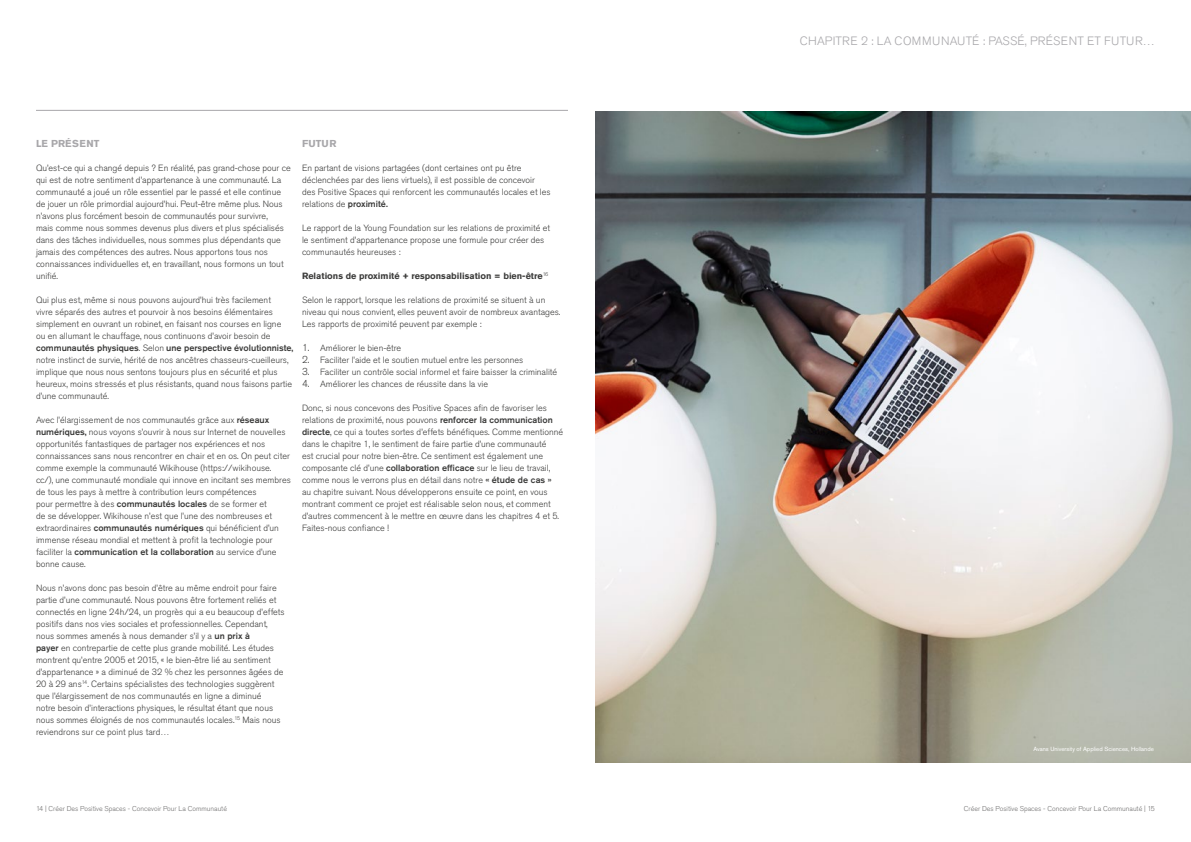
<style>
.page{position:relative;width:1191px;height:842px;background:#fff}
.page>*{position:absolute;margin:0;border:0;box-sizing:border-box;transform-origin:0 0}
.t1{font:300 12px "Akzidenz Grotesk Pro";letter-spacing:.01em;color:#a8a7aa}
.t2{font:700 10px "Akzidenz Grotesk Pro";letter-spacing:.01em;color:#a8a7aa}
.t3{font:300 9px/12px "Akzidenz Grotesk Pro";color:#3c3c3b}
.t4{font:700 9px "Akzidenz Grotesk Pro";color:#3c3c3b}
.t5{font:300 7px "Akzidenz Grotesk Pro";color:#706f6f}
.t6{font:6px "Akzidenz Grotesk Pro";color:#fff}
.s1{font-weight:500}
.s2{font-size:10px}
</style>
<div class="page">
<img style="left:595px;top:111px;width:596px;height:652px">
<hr style="left:36px;top:110px;width:532px;height:1px;background:#a8a7aa">
<p class="t2" style="left:36px;top:137px;width:65px">LE PRÉSENT</p>
<p class="t3" style="left:36px;top:161px;width:256px">Qu’est-ce qui a changé depuis ? En réalité, pas grand-chose pour ce qui est de notre sentiment d’appartenance à une communauté. La communauté a joué un rôle essentiel par le passé et elle continue de jouer un rôle primordial aujourd’hui. Peut-être même plus. Nous n’avons plus forcément besoin de communautés pour survivre,<br>mais comme nous sommes devenus plus divers et plus spécialisés dans des tâches individuelles, nous sommes plus dépendants que jamais des compétences des autres. Nous apportons tous nos connaissances individuelles et, en travaillant, nous formons un tout unifié.</p>
<p class="t3" style="left:36px;top:293px;width:259px">Qui plus est, même si nous pouvons aujourd’hui très facilement<br>vivre séparés des autres et pourvoir à nos besoins élémentaires simplement en ouvrant un robinet, en faisant nos courses en ligne<br>ou en allumant le chauffage, nous continuons d’avoir besoin de <span class="s1">communautés physiques</span>. Selon <span class="s1">une perspective évolutionniste, </span>notre instinct de survie, hérité de nos ancêtres chasseurs-cueilleurs, implique que nous nous sentons toujours plus en sécurité et plus heureux, moins stressés et plus résistants, quand nous faisons partie d’une communauté.</p>
<p class="t3" style="left:36px;top:413px;width:256px">Avec l’élargissement de nos communautés grâce aux <span class="s1">réseaux numériques,</span> nous voyons s’ouvrir à nous sur Internet de nouvelles opportunités fantastiques de partager nos expériences et nos connaissances sans nous rencontrer en chair et en os. On peut citer comme exemple la communauté Wikihouse (https://wikihouse. cc/), une communauté mondiale qui innove en incitant ses membres de tous les pays à mettre à contribution leurs compétences<br>pour permettre à des <span class="s1">communautés locales</span> de se former et<br>de se développer. Wikihouse n’est que l’une des nombreuses et extraordinaires <span class="s1">communautés numériques</span> qui bénéficient d’un immense réseau mondial et mettent à profit la technologie pour faciliter la <span class="s1">communication et la collaboration</span> au service d’une bonne cause.</p>
<p class="t3" style="left:36px;top:581px;width:250px">Nous n’avons donc pas besoin d’être au même endroit pour faire partie d’une communauté. Nous pouvons être fortement reliés et connectés en ligne 24h/24, un progrès qui a eu beaucoup d’effets positifs dans nos vies sociales et professionnelles. Cependant, nous sommes amenés à nous demander s’il y a <span class="s1">un prix à<br>payer</span> en contrepartie de cette plus grande mobilité. Les études montrent qu’entre 2005 et 2015, « le bien-être lié au sentiment d’appartenance » a diminué de 32 % chez les personnes âgées de 20 à 29 ans<sup>14</sup>. Certains spécialistes des technologies suggèrent que l’élargissement de nos communautés en ligne a diminué<br>notre besoin d’interactions physiques, le résultat étant que nous nous sommes éloignés de nos communautés locales.<sup>15</sup> Mais nous reviendrons sur ce point plus tard…</p>
<p class="t2" style="left:302px;top:137px;width:36px">FUTUR</p>
<p class="t3" style="left:302px;top:161px;width:250px">En partant de visions partagées (dont certaines ont pu être déclenchées par des liens virtuels), il est possible de concevoir des Positive Spaces qui renforcent les communautés locales et les relations de <span class="s1">proximité.</span></p>
<p class="t3" style="left:302px;top:221px;width:249px">Le rapport de la Young Foundation sur les relations de proximité et le sentiment d’appartenance propose une formule pour créer des communautés heureuses :</p>
<p class="t4" style="left:302px;top:270px;width:248px">Relations de proximité + responsabilisation = bien-être<sup>16</sup></p>
<p class="t3" style="left:302px;top:293px;width:260px">Selon le rapport, lorsque les relations de proximité se situent à un niveau qui nous convient, elles peuvent avoir de nombreux avantages.<br>Les rapports de proximité peuvent par exemple :</p>
<p class="t3" style="left:302px;top:341px;width:101px"><span class="s2">1.</span> Améliorer le bien-être</p>
<p class="t3" style="left:302px;top:353px;width:223px"><span class="s2">2.</span> Faciliter l’aide et le soutien mutuel entre les personnes</p>
<p class="t3" style="left:302px;top:365px;width:257px"><span class="s2">3.</span> Faciliter un contrôle social informel et faire baisser la criminalité</p>
<p class="t3" style="left:302px;top:377px;width:187px"><span class="s2">4.</span> Améliorer les chances de réussite dans la vie</p>
<p class="t3" style="left:302px;top:401px;width:263px">Donc, si nous concevons des Positive Spaces afin de favoriser les relations de proximité, nous pouvons <span class="s1">renforcer la communication directe</span>, ce qui a toutes sortes d’effets bénéfiques. Comme mentionné dans le chapitre 1, le sentiment de faire partie d’une communauté<br>est crucial pour notre bien-être. Ce sentiment est également une composante clé d’une <span class="s1">collaboration efficace</span> sur le lieu de travail, comme nous le verrons plus en détail dans notre <span class="s1">« étude de cas » </span>au chapitre suivant. Nous développerons ensuite ce point, en vous montrant comment ce projet est réalisable selon nous, et comment d’autres commencent à le mettre en œuvre dans les chapitres 4 et 5.<br>Faites-nous confiance !</p>
<h1 class="t1" style="left:799px;top:33px;width:357px">CHAPITRE 2 : LA COMMUNAUTÉ : PASSÉ, PRÉSENT ET FUTUR…</h1>
<p class="t6" style="left:1033px;top:745px;width:122px">Avans University of Applied Sciences, Hollande</p>
<p class="t5" style="left:36px;top:804px;width:192px">14 | Créer Des Positive Spaces - Concevoir Pour La Communauté</p>
<p class="t5" style="left:964px;top:804px;width:192px">Créer Des Positive Spaces - Concevoir Pour La Communauté | 15</p>
</div>
